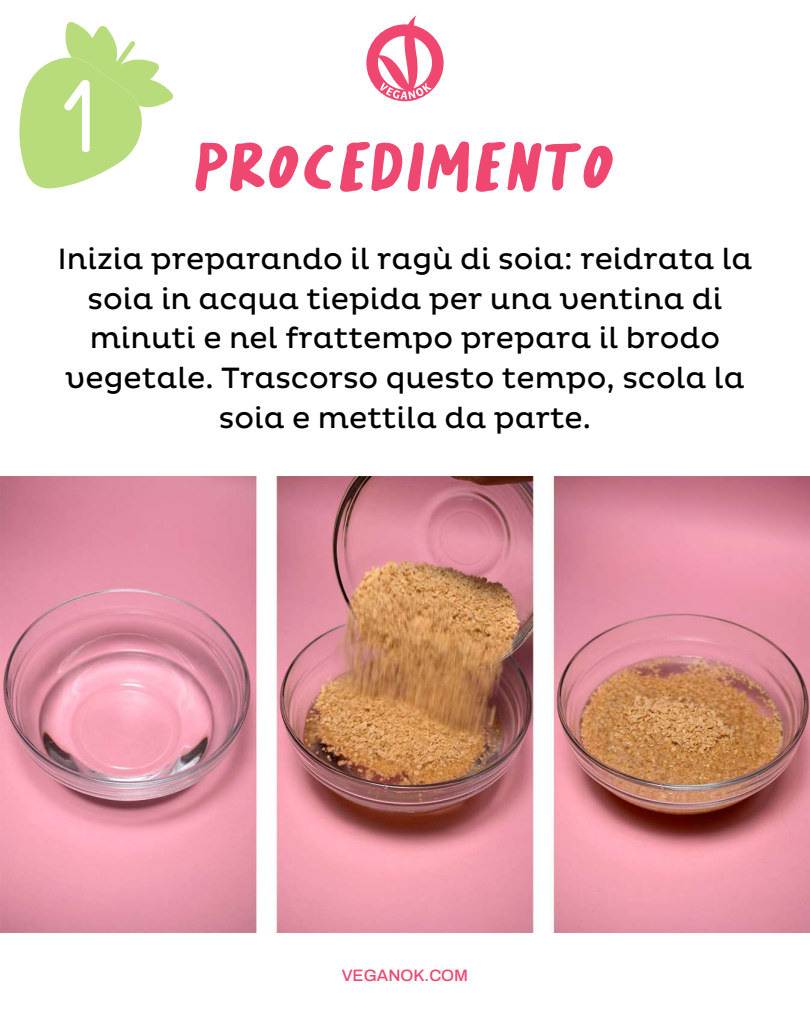
<style>
.page{position:relative;width:810px;height:1013px;background:#fff}
.page>*{position:absolute;margin:0;border:0;box-sizing:border-box;transform-origin:0 0}
.t1{font:80.4px "Long Weekend";color:#ef4770}
.t2{font:29.9px/39.8px "Pluto";color:#000;text-align:center}
.t3{font:500 16.5px "Archivo";color:#ef4770}
</style>
<div class="page">
<svg style="left:19px;top:22px;width:154px;height:166px"></svg>
<svg style="left:366px;top:15px;width:78px;height:86px"></svg>
<img style="left:0;top:476px;width:810px;height:456px">
<h1 class="t1" style="left:59px;top:138px;width:558px"><sup>1</sup> PROCEDIMENTO</h1>
<p class="t2" style="left:57px;top:240px;width:697px">Inizia preparando il ragù di soia: reidrata la soia in acqua tiepida per una ventina di minuti e nel frattempo prepara il brodo vegetale. Trascorso questo tempo, scola la soia e mettila da parte.</p>
<p class="t3" style="left:342px;top:966px;width:128px">VEGANOK.COM</p>
</div>
